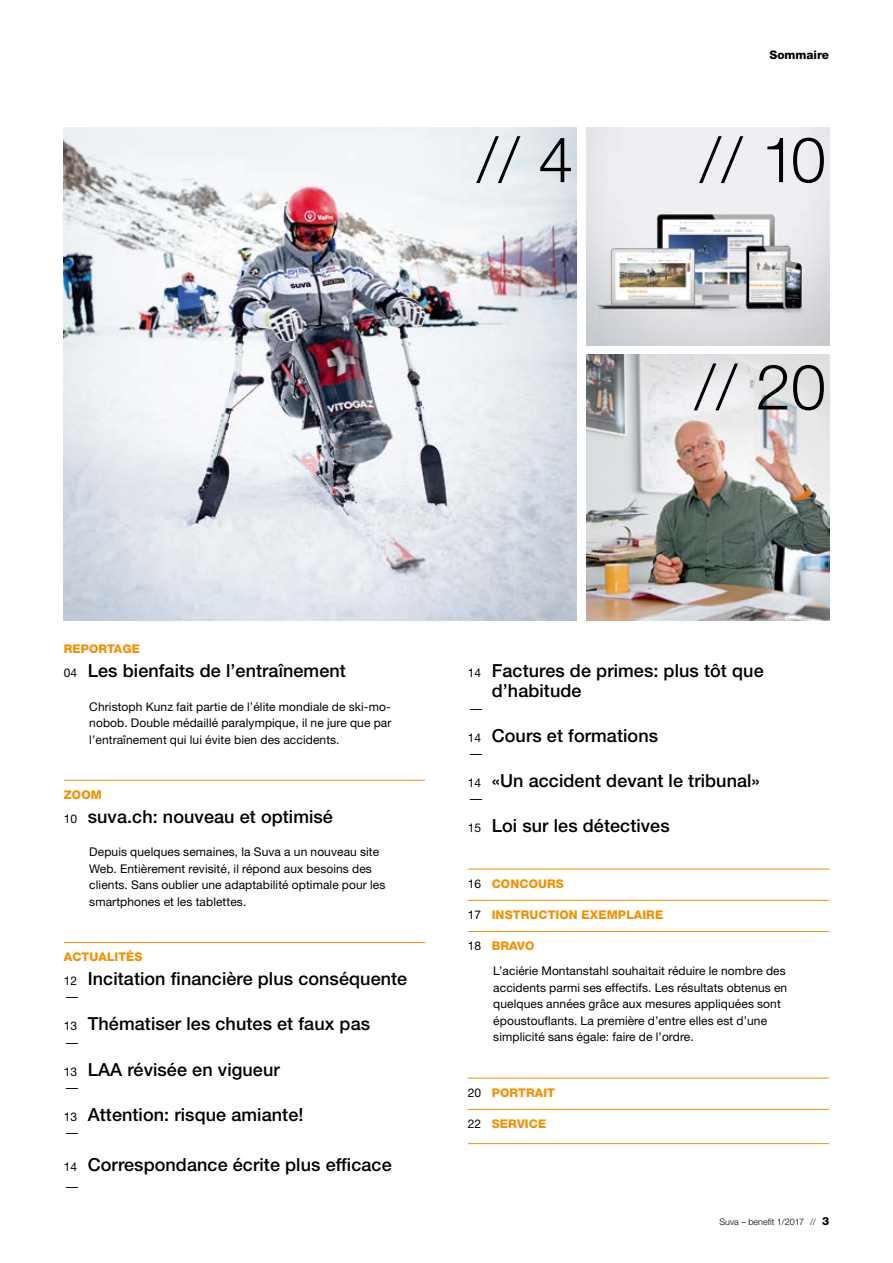
<style>
.page{position:relative;width:893px;height:1263px;background:#fff}
.page>*{position:absolute;margin:0;border:0;box-sizing:border-box;transform-origin:0 0}
.Inahlt_Bildnummer{font:300 63px "Helvetica Neue LT Std";color:#000}
.Inhalt_Titel_ohne_Te{font:500 18px/19.5px "Helvetica Neue LT Std";letter-spacing:.005em;color:#000}
.Inhalt_Titel_letzter{font:500 18px "Helvetica Neue LT Std";letter-spacing:.005em;color:#000}
.Inhalt_Titel_mit_Tex{font:500 18px "Helvetica Neue LT Std";letter-spacing:.005em;color:#000}
.Ihalt_Titel{font:300 16.5px "Helvetica Neue LT Std";color:#000}
.Inhalt_Titel_ohne_Te-2{font:300 16.5px "Helvetica Neue LT Std";color:#000}
.Inhalt_Grundtext{font:12px/16.5px "Helvetica Neue LT Std";letter-spacing:.01em;color:#000}
.Inhalt_Rubriktitel_L{font:800 12px "Helvetica Neue LT Std";letter-spacing:.01em;color:#f39100}
.Inhalt_Rubriktitel{font:800 12px "Helvetica Neue LT Std";letter-spacing:.01em;color:#f39100}
._00_Rubrik_rechts{font:800 11.85px "Helvetica Neue LT Std";color:#000}
._00_Pagina_rechts{font:300 9px "Helvetica Neue LT Std";color:#000}
.s1{font-weight:400;font-size:12px}
.s2{font-weight:400;color:#000}
.s3{font-weight:800;font-size:11.25px}
</style>
<div class="page">
<hr style="left:64px;top:780px;width:361px;height:1px;background:#f39100">
<hr style="left:64px;top:942px;width:361px;height:1px;background:#f39100">
<hr style="left:468px;top:869px;width:361px;height:1px;background:#f39100">
<hr style="left:468px;top:900px;width:361px;height:1px;background:#f39100">
<hr style="left:468px;top:931px;width:361px;height:1px;background:#f39100">
<hr style="left:468px;top:1078px;width:361px;height:1px;background:#f39100">
<hr style="left:468px;top:1109px;width:361px;height:1px;background:#f39100">
<hr style="left:468px;top:1143px;width:361px;height:1px;background:#f39100">
<img style="left:64px;top:128px;width:512px;height:492px">
<img style="left:586px;top:355px;width:243px;height:265px">
<img style="left:586px;top:128px;width:243px;height:218px">
<p class="_00_Rubrik_rechts" style="left:769px;top:48px;width:61px">Sommaire</p>
<p class="Inahlt_Bildnummer" style="left:477px;top:121px;width:98px">// 4</p>
<p class="Inahlt_Bildnummer" style="left:700px;top:121px;width:128px">// 10</p>
<p class="Inahlt_Bildnummer" style="left:695px;top:348px;width:133px">// 20</p>
<p class="Inhalt_Rubriktitel" style="left:64px;top:642px;width:78px">REPORTAGE</p>
<p class="Inhalt_Titel_ohne_Te" style="left:64px;top:661px;width:284px"><span class="s1">04</span> Les bienfaits de l’entraînement</p>
<p class="Inhalt_Grundtext" style="left:89px;top:698px;width:304px;text-align:justify">Christoph Kunz fait partie de l’élite mondiale de ski-mo&shy;nobob. Double médaillé paralympique, il ne jure que par l’entraînement qui lui évite bien des accidents.</p>
<p class="Inhalt_Rubriktitel_L" style="left:64px;top:788px;width:40px">ZOOM</p>
<p class="Inhalt_Titel_letzter" style="left:64px;top:806px;width:271px"><span class="s1">10</span> suva.ch: nouveau et optimisé</p>
<p class="Inhalt_Grundtext" style="left:89px;top:844px;width:298px">Depuis quelques semaines, la Suva a un nouveau site Web. Entièrement revisité, il répond aux besoins des clients. Sans oublier une adaptabilité optimale pour les smartphones et les tablettes.</p>
<p class="Inhalt_Rubriktitel_L" style="left:64px;top:950px;width:80px">ACTUALITÉS</p>
<p class="Inhalt_Titel_ohne_Te" style="left:64px;top:969px;width:345px"><span class="s1">12</span> Incitation financière plus conséquente</p>
<p class="Ihalt_Titel" style="left:64px;top:986px;width:18px">—</p>
<p class="Inhalt_Titel_ohne_Te" style="left:64px;top:1014px;width:308px"><span class="s1">13</span> Thématiser les chutes et faux pas</p>
<p class="Ihalt_Titel" style="left:64px;top:1032px;width:18px">—</p>
<p class="Inhalt_Titel_mit_Tex" style="left:64px;top:1058px;width:218px"><span class="s1">13</span> LAA révisée en vigueur</p>
<p class="Ihalt_Titel" style="left:64px;top:1077px;width:18px">—</p>
<p class="Inhalt_Titel_ohne_Te" style="left:64px;top:1105px;width:241px"><span class="s1">13</span> Attention: risque amiante!</p>
<p class="Inhalt_Titel_ohne_Te-2" style="left:64px;top:1122px;width:18px">—</p>
<p class="Inhalt_Titel_mit_Tex" style="left:64px;top:1153px;width:329px"><span class="s1">14</span> Correspondance écrite plus efficace</p>
<p class="Ihalt_Titel" style="left:64px;top:1176px;width:18px">—</p>
<p class="Inhalt_Titel_ohne_Te" style="left:492px;top:661px;width:273px;text-indent:-24px"><span class="s1">14</span> Factures de primes: plus tôt que d’habitude</p>
<p class="Ihalt_Titel" style="left:468px;top:698px;width:18px">—</p>
<p class="Inhalt_Titel_ohne_Te" style="left:468px;top:725px;width:192px"><span class="s1">14</span> Cours et formations</p>
<p class="Ihalt_Titel" style="left:468px;top:743px;width:18px">—</p>
<p class="Inhalt_Titel_letzter" style="left:468px;top:770px;width:294px"><span class="s1">14</span> «Un accident devant le tribunal»</p>
<p class="Ihalt_Titel" style="left:468px;top:788px;width:18px">—</p>
<p class="Inhalt_Titel_letzter" style="left:468px;top:815px;width:203px"><span class="s1">15</span> Loi sur les détectives</p>
<p class="Inhalt_Rubriktitel_L" style="left:468px;top:876px;width:98px"><span class="s2">16</span> CONCOURS</p>
<p class="Inhalt_Rubriktitel_L" style="left:468px;top:908px;width:197px"><span class="s2">17</span> INSTRUCTION EXEMPLAIRE</p>
<p class="Inhalt_Rubriktitel_L" style="left:468px;top:939px;width:68px"><span class="s2">18</span> BRAVO</p>
<p class="Inhalt_Grundtext" style="left:493px;top:963px;width:296px">L’aciérie Montanstahl souhaitait réduire le nombre des accidents parmi ses effectifs. Les résultats obtenus en quelques années grâce aux mesures appliquées sont époustouflants. La première d’entre elles est d’une simplicité sans égale: faire de l’ordre.</p>
<p class="Inhalt_Rubriktitel_L" style="left:468px;top:1085px;width:89px"><span class="s2">20</span> PORTRAIT</p>
<p class="Inhalt_Rubriktitel_L" style="left:468px;top:1117px;width:80px"><span class="s2">22</span> SERVICE</p>
<p class="_00_Pagina_rechts" style="left:720px;top:1216px;width:111px">Suva – benefit 1/2017 // <span class="s3">3</span></p>
</div>
